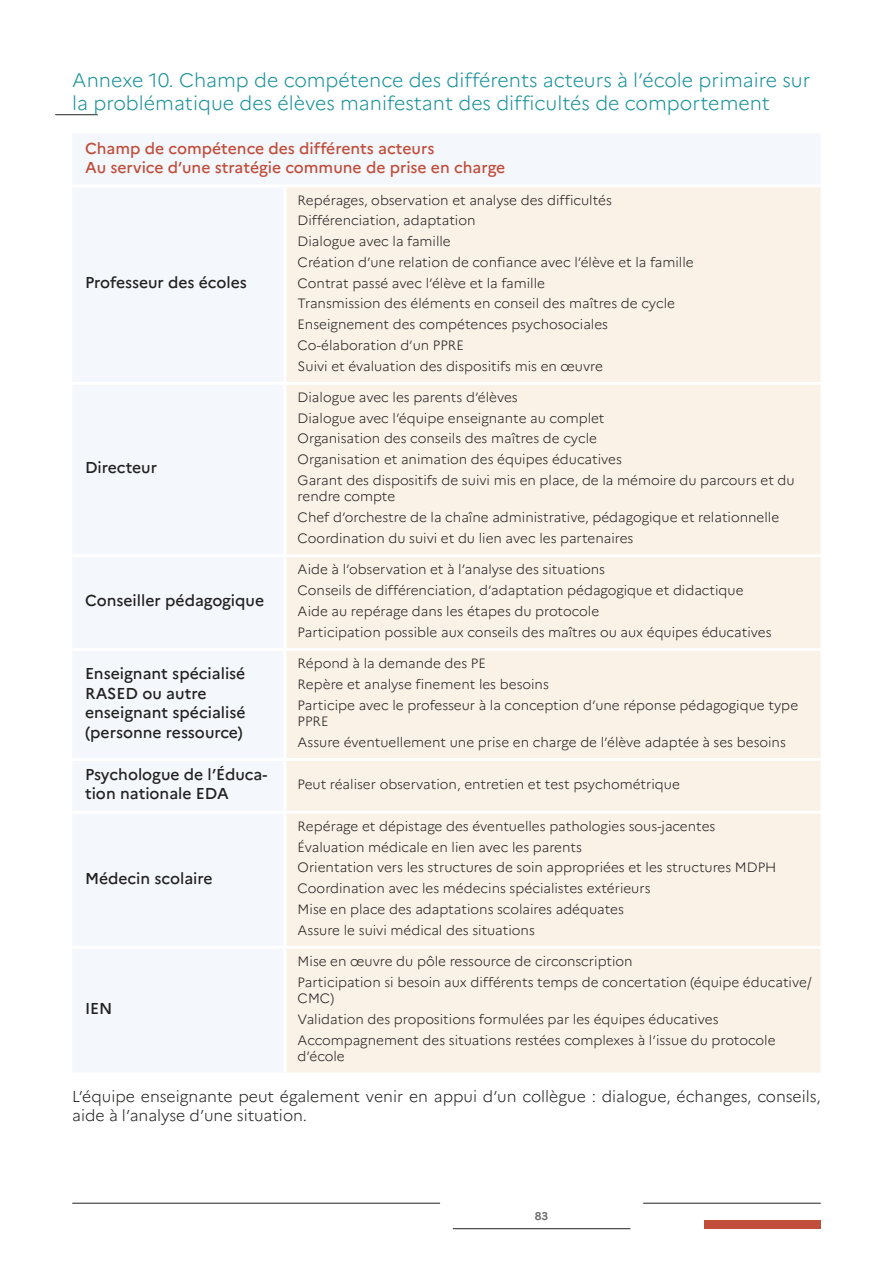
<style>
.page{position:relative;width:893px;height:1263px;background:#fff}
.page>*{position:absolute;margin:0;border:0;box-sizing:border-box;transform-origin:0 0}
.t1{font:300 19.5px/23.4px "Marianne";color:#1a929a}
.t2{font:500 15.75px/19.5px "Marianne";color:#222221}
.t3{font:300 15.75px/19.5px "Marianne";color:#222221}
.t4{font:500 15.75px/19.5px "Marianne";color:#c04e3b}
.t5{font:300 13.5px/20.7px "Marianne";color:#222221}
.t6{font:700 11.25px "Marianne";color:#6f6f6e}
</style>
<div class="page">
<hr style="left:72px;top:1203px;width:368px;height:1px;background:#222221">
<hr style="left:643px;top:1203px;width:178px;height:1px;background:#222221">
<hr style="left:453px;top:1228px;width:177px;height:1px;background:#222221">
<div style="left:704px;top:1220px;width:117px;height:9px;background:#c04e3b"></div>
<hr style="left:55px;top:114px;width:43px;height:1px;background:#222221">
<div style="left:73px;top:134px;width:747px;height:938px;background:#f4f7fc"></div>
<div style="left:286px;top:187px;width:535px;height:885px;background:#faf1e7"></div>
<hr style="left:72px;top:184px;width:213px;height:3px;background:#fff">
<hr style="left:285px;top:184px;width:536px;height:3px;background:#fff">
<hr style="left:283px;top:187px;width:3px;height:195px;background:#fff">
<hr style="left:72px;top:382px;width:213px;height:3px;background:#fff">
<hr style="left:285px;top:382px;width:536px;height:3px;background:#fff">
<hr style="left:283px;top:385px;width:3px;height:169px;background:#fff">
<hr style="left:72px;top:554px;width:213px;height:3px;background:#fff">
<hr style="left:285px;top:554px;width:536px;height:3px;background:#fff">
<hr style="left:283px;top:557px;width:3px;height:91px;background:#fff">
<hr style="left:72px;top:648px;width:213px;height:3px;background:#fff">
<hr style="left:285px;top:648px;width:536px;height:3px;background:#fff">
<hr style="left:283px;top:651px;width:3px;height:107px;background:#fff">
<hr style="left:72px;top:758px;width:213px;height:3px;background:#fff">
<hr style="left:285px;top:758px;width:536px;height:3px;background:#fff">
<hr style="left:283px;top:761px;width:3px;height:50px;background:#fff">
<hr style="left:72px;top:811px;width:213px;height:3px;background:#fff">
<hr style="left:285px;top:811px;width:536px;height:3px;background:#fff">
<hr style="left:283px;top:814px;width:3px;height:132px;background:#fff">
<hr style="left:72px;top:946px;width:213px;height:3px;background:#fff">
<hr style="left:285px;top:946px;width:536px;height:3px;background:#fff">
<hr style="left:283px;top:949px;width:3px;height:123px;background:#fff">
<h1 class="t1" style="left:72px;top:68px;width:740px">Annexe 10. Champ de compétence des différents acteurs à l’école primaire sur la problématique des élèves manifestant des difficultés de comportement</h1>
<p class="t4" style="left:85px;top:138px;width:422px">Champ de compétence des différents acteurs<br>Au service d’une stratégie commune de prise en charge</p>
<p class="t2" style="left:85px;top:273px;width:163px">Professeur des écoles</p>
<p class="t2" style="left:85px;top:458px;width:74px">Directeur</p>
<p class="t2" style="left:85px;top:591px;width:181px">Conseiller pédagogique</p>
<p class="t5" style="left:298px;top:189px;width:398px">Repérages, observation et analyse des difficultés Différenciation, adaptation<br>Dialogue avec la famille<br>Création d’une relation de confiance avec l’élève et la famille Contrat passé avec l’élève et la famille<br>Transmission des éléments en conseil des maîtres de cycle Enseignement des compétences psychosociales Co-élaboration d’un PPRE<br>Suivi et évaluation des dispositifs mis en œuvre</p>
<p class="t5" style="left:298px;top:387px;width:499px">Dialogue avec les parents d’élèves<br>Dialogue avec l’équipe enseignante au complet<br>Organisation des conseils des maîtres de cycle<br>Organisation et animation des équipes éducatives<br>Garant des dispositifs de suivi mis en place, de la mémoire du parcours et du</p>
<p class="t5" style="left:298px;top:486px;width:483px">rendre compte<br>Chef d’orchestre de la chaîne administrative, pédagogique et relationnelle<br>Coordination du suivi et du lien avec les partenaires</p>
<p class="t5" style="left:298px;top:559px;width:475px">Aide à l’observation et à l’analyse des situations<br>Conseils de différenciation, d’adaptation pédagogique et didactique Aide au repérage dans les étapes du protocole<br>Participation possible aux conseils des maîtres ou aux équipes éducatives</p>
<p class="t2" style="left:85px;top:664px;width:162px">Enseignant spécialisé<br>RASED ou autre enseignant spécialisé (personne ressource)</p>
<p class="t5" style="left:298px;top:653px;width:502px">Répond à la demande des PE<br>Repère et analyse finement les besoins<br>Participe avec le professeur à la conception d’une réponse pédagogique type</p>
<p class="t5" style="left:298px;top:711px;width:490px">PPRE<br>Assure éventuellement une prise en charge de l’élève adaptée à ses besoins</p>
<p class="t2" style="left:85px;top:764px;width:184px">Psychologue de l’Éduca&shy;tion nationale EDA</p>
<p class="t2" style="left:85px;top:868px;width:129px">Médecin scolaire</p>
<p class="t5" style="left:298px;top:774px;width:384px">Peut réaliser observation, entretien et test psychométrique</p>
<p class="t5" style="left:298px;top:815px;width:480px">Repérage et dépistage des éventuelles pathologies sous-jacentes Évaluation médicale en lien avec les parents<br>Orientation vers les structures de soin appropriées et les structures MDPH Coordination avec les médecins spécialistes extérieurs<br>Mise en place des adaptations scolaires adéquates<br>Assure le suivi médical des situations</p>
<p class="t5" style="left:298px;top:951px;width:515px">Mise en œuvre du pôle ressource de circonscription<br>Participation si besoin aux différents temps de concertation (équipe éducative/</p>
<p class="t5" style="left:298px;top:988px;width:479px">CMC)<br>Validation des propositions formulées par les équipes éducatives<br>Accompagnement des situations restées complexes à l’issue du protocole</p>
<p class="t5" style="left:298px;top:1046px;width:49px">d’école</p>
<p class="t3" style="left:72px;top:1086px;width:750px">L’équipe enseignante peut également venir en appui d’un collègue : dialogue, échanges, conseils, aide à l’analyse d’une situation.</p>
<p class="t2" style="left:85px;top:999px;width:29px">IEN</p>
<p class="t6" style="left:535px;top:1209px;width:15px">83</p>
</div>
